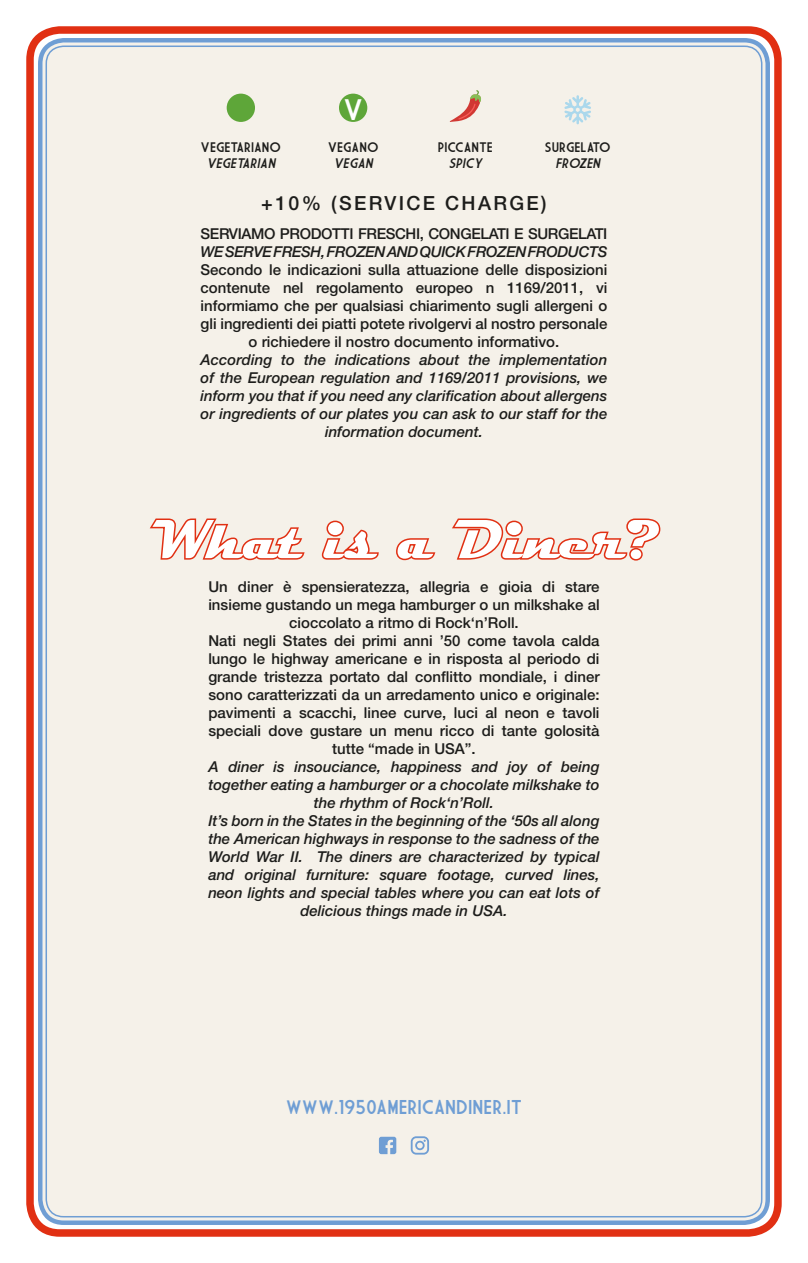
<style>
.page{position:relative;width:808px;height:1263px;background:#fff}
.page>*{position:absolute;margin:0;border:0;box-sizing:border-box;transform-origin:0 0}
.t1{font:700 55.5px "Magneto";color:#fff}
.t2{font:28.95px "Market Deco";color:#fff}
.t3{font:19.5px "Market Deco";color:#6f9ed4}
.t4{font:500 19.5px "Helvetica Neue LT Std";letter-spacing:.12em;color:#1d1d1b}
.t5{font:500 15px/18px "Helvetica Neue LT Std";color:#1d1d1b;text-align:center}
.t6{font:italic 500 15px/18px "Helvetica Neue LT Std";color:#1d1d1b;text-align:center}
.t7{font:500 15px "Helvetica Neue LT Std";letter-spacing:-.025em;color:#1d1d1b}
.t8{font:italic 500 15px "Helvetica Neue LT Std";letter-spacing:-.025em;color:#1d1d1b}
.t9{font:13.5px "Market Deco";color:#1d1d1b}
.t10{font:italic 13.5px "Market Deco";color:#1d1d1b}
</style>
<div class="page">
<div style="left:26px;top:26px;width:756px;height:1211px;border:8px solid #e13013;border-radius:30px"></div>
<div style="left:43px;top:43px;width:722px;height:1177px;background:#f5f1e9;border-radius:21px"></div>
<div style="left:38px;top:38px;width:732px;height:1187px;border:4px solid #6f9ed4;border-radius:24px"></div>
<svg style="left:379px;top:1137px;width:17px;height:17px"></svg>
<svg style="left:411px;top:1136px;width:18px;height:18px"></svg>
<svg style="left:149px;top:518px;width:156px;height:43px"></svg>
<svg style="left:321px;top:520px;width:58px;height:40px"></svg>
<svg style="left:396px;top:538px;width:40px;height:23px"></svg>
<svg style="left:452px;top:518px;width:209px;height:43px"></svg>
<div style="left:227px;top:94px;width:28px;height:28px;background:#5ea639;border-radius:50%"></div>
<div style="left:339px;top:94px;width:28px;height:28px;background:#5ea639;border-radius:50%"></div>
<svg style="left:450px;top:90px;width:31px;height:32px"></svg>
<svg style="left:564px;top:95px;width:27px;height:29px"></svg>
<p class="t9" style="left:201px;top:140px;width:82px">VEGETARIANO</p>
<p class="t10" style="left:206px;top:156px;width:73px">VEGETARIAN</p>
<h2 class="t2" style="left:343px;top:93px;width:22px">V</h2>
<p class="t9" style="left:328px;top:140px;width:52px">VEGANO</p>
<p class="t10" style="left:333px;top:156px;width:43px">VEGAN</p>
<p class="t9" style="left:438px;top:140px;width:57px">PICCANTE</p>
<p class="t10" style="left:449px;top:156px;width:37px">SPICY</p>
<p class="t9" style="left:545px;top:140px;width:67px">SURGELATO</p>
<p class="t10" style="left:555px;top:156px;width:49px">FROZEN</p>
<h3 class="t4" style="left:261px;top:191px;width:287px">+10% (SERVICE CHARGE)</h3>
<p class="t7" style="left:201px;top:225px;width:408px">SERVIAMO PRODOTTI FRESCHI, CONGELATI E SURGELATI</p>
<p class="t8" style="left:201px;top:243px;width:408px">WE SERVE FRESH, FROZEN AND QUICK FROZEN FRODUCTS</p>
<p class="t5" style="left:201px;top:260px;width:408px">Secondo le indicazioni sulla attuazione delle disposizioni contenute nel regolamento europeo n 1169/2011, vi informiamo che per qualsiasi chiarimento sugli allergeni o gli ingredienti dei piatti potete rivolgervi al nostro personale o richiedere il nostro documento informativo.</p>
<p class="t6" style="left:201px;top:350px;width:408px">According to the indications about the implementation of the European regulation and 1169/2011 provisions, we inform you that if you need any clarification about allergens or ingredients of our plates you can ask to our staff for the information document.</p>
<h1 class="t1" style="left:151px;top:508px;width:507px">What is a Diner?</h1>
<p class="t5" style="left:208px;top:578px;width:393px">Un diner è spensieratezza, allegria e gioia di stare insieme gustando un mega hamburger o un milkshake al cioccolato a ritmo di Rock‘n’Roll.<br>Nati negli States dei primi anni ’50 come tavola calda lungo le highway americane e in risposta al periodo di grande tristezza portato dal conflitto mondiale, i diner sono caratterizzati da un arredamento unico e originale: pavimenti a scacchi, linee curve, luci al neon e tavoli speciali dove gustare un menu ricco di tante golosità tutte “made in USA”.</p>
<p class="t6" style="left:208px;top:758px;width:393px">A diner is insouciance, happiness and joy of being together eating a hamburger or a chocolate milkshake to the rhythm of Rock‘n’Roll.<br>It’s born in the States in the beginning of the ‘50s all along the American highways in response to the sadness of the World War II. The diners are characterized by typical and original furniture: square footage, curved lines, neon lights and special tables where you can eat lots of delicious things made in USA.</p>
<h3 class="t3" style="left:286px;top:1096px;width:238px">WWW.1950AMERICANDINER.IT</h3>
</div>
